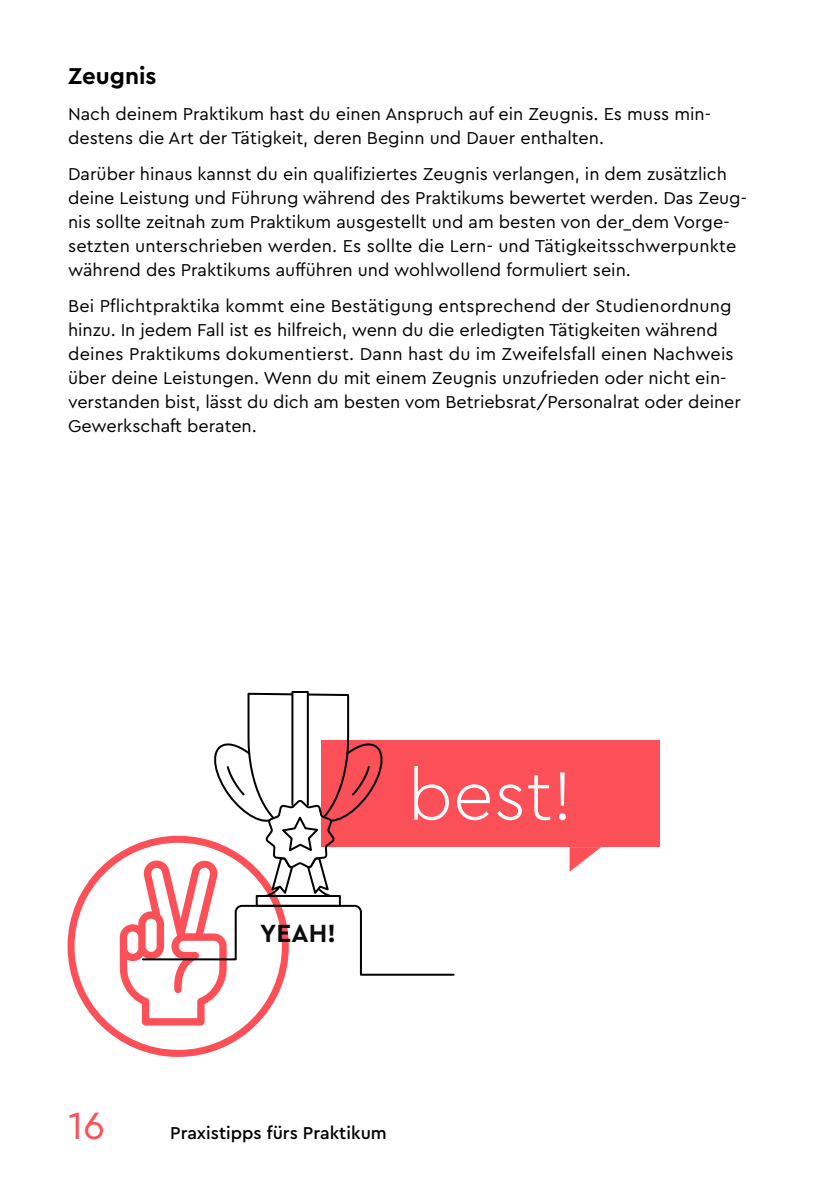
<style>
.page{position:relative;width:840px;height:1191px;background:#fff}
.page>*{position:absolute;margin:0;border:0;box-sizing:border-box;transform-origin:0 0}
.t1{font:300 71.4px "Cera Pro";color:#fff}
.t2{font:40px "Cera Pro";color:#fb5058}
.t3{font:700 26px "Cera Pro";color:#000}
.H2_12_15{font:700 24px "Cera Pro";color:#000}
.Fließtext_9_12_mit_A{font:18px/24px "Cera Pro";color:#000}
.Kapitelthema_links{font:500 18px "Cera Pro";color:#000}
</style>
<div class="page">
<div style="left:291px;top:691px;width:17px;height:115px;border:2px solid #000"></div>
<svg style="left:120px;top:692px;width:335px;height:333px"></svg>
<div style="left:321px;top:740px;width:338px;height:107px;background:#fb5058"></div>
<svg style="left:569px;top:847px;width:31px;height:24px"></svg>
<p class="H2_12_15" style="left:68px;top:60px;width:90px">Zeugnis</p>
<p class="Fließtext_9_12_mit_A" style="left:68px;top:101px;width:644px">Nach deinem Praktikum hast du einen Anspruch auf ein Zeugnis. Es muss min&shy;destens die Art der Tätigkeit, deren Beginn und Dauer enthalten.</p>
<p class="Fließtext_9_12_mit_A" style="left:68px;top:161px;width:680px">Darüber hinaus kannst du ein qualifiziertes Zeugnis verlangen, in dem zusätzlich deine Leistung und Führung während des Praktikums bewertet werden. Das Zeug&shy;nis sollte zeitnah zum Praktikum ausgestellt und am besten von der_dem Vorge&shy;setzten unterschrieben werden. Es sollte die Lern- und Tätigkeitsschwerpunkte während des Praktikums aufführen und wohlwollend formuliert sein.</p>
<p class="Fließtext_9_12_mit_A" style="left:68px;top:293px;width:674px">Bei Pflichtpraktika kommt eine Bestätigung entsprechend der Studienordnung hinzu. In jedem Fall ist es hilfreich, wenn du die erledigten Tätigkeiten während deines Praktikums dokumentierst. Dann hast du im Zweifelsfall einen Nachweis über deine Leistungen. Wenn du mit einem Zeugnis unzufrieden oder nicht ein&shy;verstanden bist, lässt du dich am besten vom Betriebsrat/Personalrat oder deiner Gewerkschaft beraten.</p>
<h2 class="t2" style="left:68px;top:1099px;width:39px">16</h2>
<h3 class="t3" style="left:260px;top:915px;width:77px">YEAH!</h3>
<h1 class="t1" style="left:407px;top:748px;width:166px">best!</h1>
<p class="Kapitelthema_links" style="left:170px;top:1121px;width:218px">Praxistipps fürs Praktikum</p>
</div>
